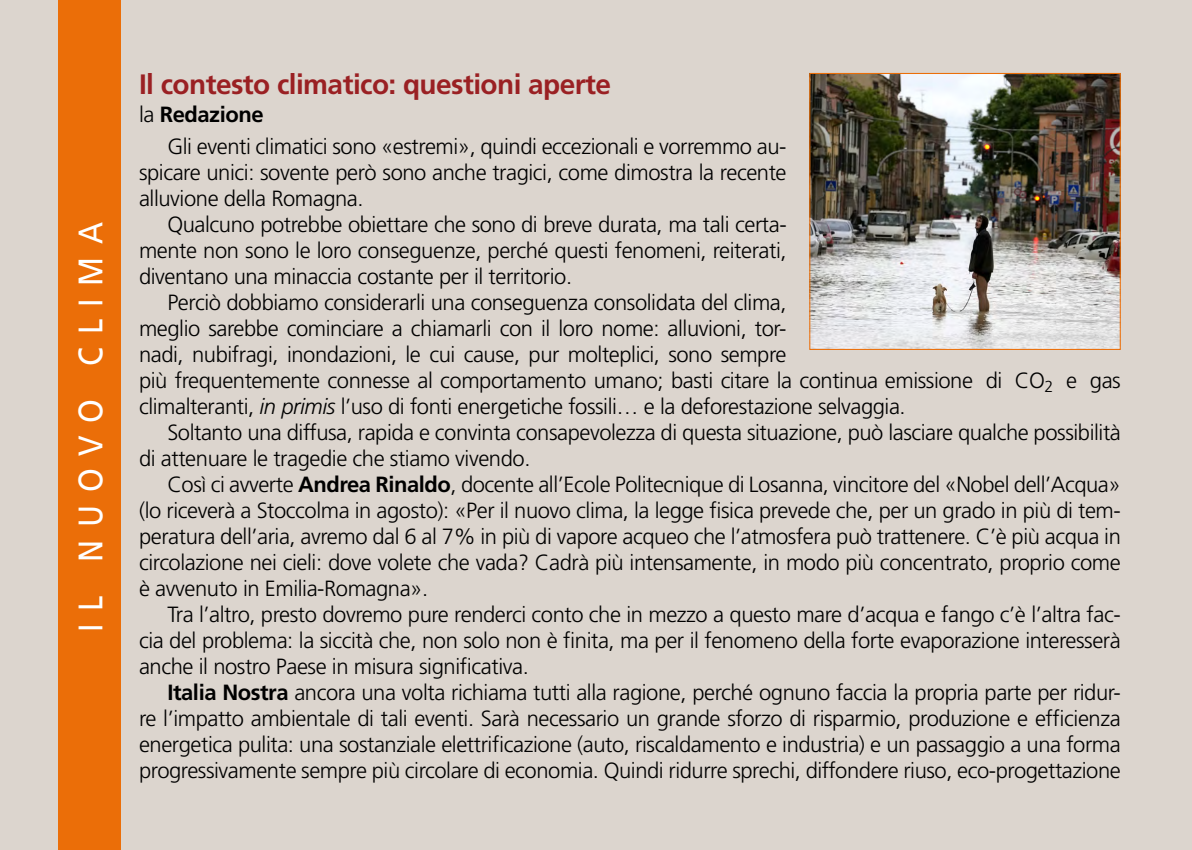
<style>
.page{position:relative;width:1192px;height:850px;background:#dcd5ce}
.page>*{position:absolute;margin:0;border:0;box-sizing:border-box;transform-origin:0 0}
.t1{font:34px "Frutiger";letter-spacing:.41em;color:#fff;scale:.9 1}
.t2{font:700 28px "Frutiger";letter-spacing:-.02em;color:#9a2023}
.t3{font:300 22px/26px "Frutiger";letter-spacing:-.02em;color:#000}
.s1{font-weight:700}
.s2{font-style:italic}
</style>
<div class="page">
<div style="left:59px;top:0;width:62px;height:850px;background:#eb6e08"></div>
<img style="left:811px;top:75px;width:308px;height:273px">
<div style="left:809px;top:73px;width:312px;height:277px;border:1px solid #eb6e08"></div>
<h1 class="t1" style="left:71px;top:632px;width:457px;rotate:-90deg">IL NUOVO CLIMA</h1>
<p class="t2" style="left:139px;top:68px;width:473px">Il contesto climatico: questioni aperte</p>
<p class="t3" style="left:167px;top:99px;width:621px;line-height:31.6px;text-indent:-28px">la <span class="s1">Redazione<br></span>Gli eventi climatici sono «estremi», quindi eccezionali e vorremmo au-</p>
<p class="t3" style="left:139px;top:159px;width:649px">spicare unici: sovente però sono anche tragici, come dimostra la recente alluvione della Romagna.</p>
<p class="t3" style="left:139px;top:211px;width:649px;text-align:justify;text-indent:28px">Qualcuno potrebbe obiettare che sono di breve durata, ma tali certa&shy;mente non sono le loro conseguenze, perché questi fenomeni, reiterati, diventano una minaccia costante per il territorio.</p>
<p class="t3" style="left:139px;top:289px;width:983px;text-indent:28px">Perciò dobbiamo considerarli una conseguenza consolidata del clima,<br>meglio sarebbe cominciare a chiamarli con il loro nome: alluvioni, tor-<br>nadi, nubifragi, inondazioni, le cui cause, pur molteplici, sono sempre<br>più frequentemente connesse al comportamento umano; basti citare la continua emissione di CO<sub>2</sub> e gas climalteranti, <span class="s2">in primis</span> l’uso di fonti energetiche fossili… e la deforestazione selvaggia.</p>
<p class="t3" style="left:139px;top:419px;width:983px;text-indent:28px">Soltanto una diffusa, rapida e convinta consapevolezza di questa situazione, può lasciare qualche possibilità di attenuare le tragedie che stiamo vivendo.</p>
<p class="t3" style="left:139px;top:471px;width:983px;text-align:justify;text-indent:28px">Così ci avverte <span class="s1">Andrea Rinaldo</span>, docente all’Ecole Politecnique di Losanna, vincitore del «Nobel dell’Acqua» (lo riceverà a Stoccolma in agosto): «Per il nuovo clima, la legge fisica prevede che, per un grado in più di tem&shy;peratura dell’aria, avremo dal 6 al 7% in più di vapore acqueo che l’atmosfera può trattenere. C’è più acqua in circolazione nei cieli: dove volete che vada? Cadrà più intensamente, in modo più concentrato, proprio come è avvenuto in Emilia-Romagna».</p>
<p class="t3" style="left:139px;top:601px;width:983px;text-align:justify;text-indent:28px">Tra l’altro, presto dovremo pure renderci conto che in mezzo a questo mare d’acqua e fango c’è l’altra fac&shy;cia del problema: la siccità che, non solo non è finita, ma per il fenomeno della forte evaporazione interesserà anche il nostro Paese in misura significativa.</p>
<p class="t3" style="left:139px;top:679px;width:983px;text-align:justify;text-indent:28px"><span class="s1">Italia Nostra</span> ancora una volta richiama tutti alla ragione, perché ognuno faccia la propria parte per ridur&shy;re l’impatto ambientale di tali eventi. Sarà necessario un grande sforzo di risparmio, produzione e efficienza energetica pulita: una sostanziale elettrificazione (auto, riscaldamento e industria) e un passaggio a una forma progressivamente sempre più circolare di economia. Quindi ridurre sprechi, diffondere riuso, eco-progettazione</p>
</div>
